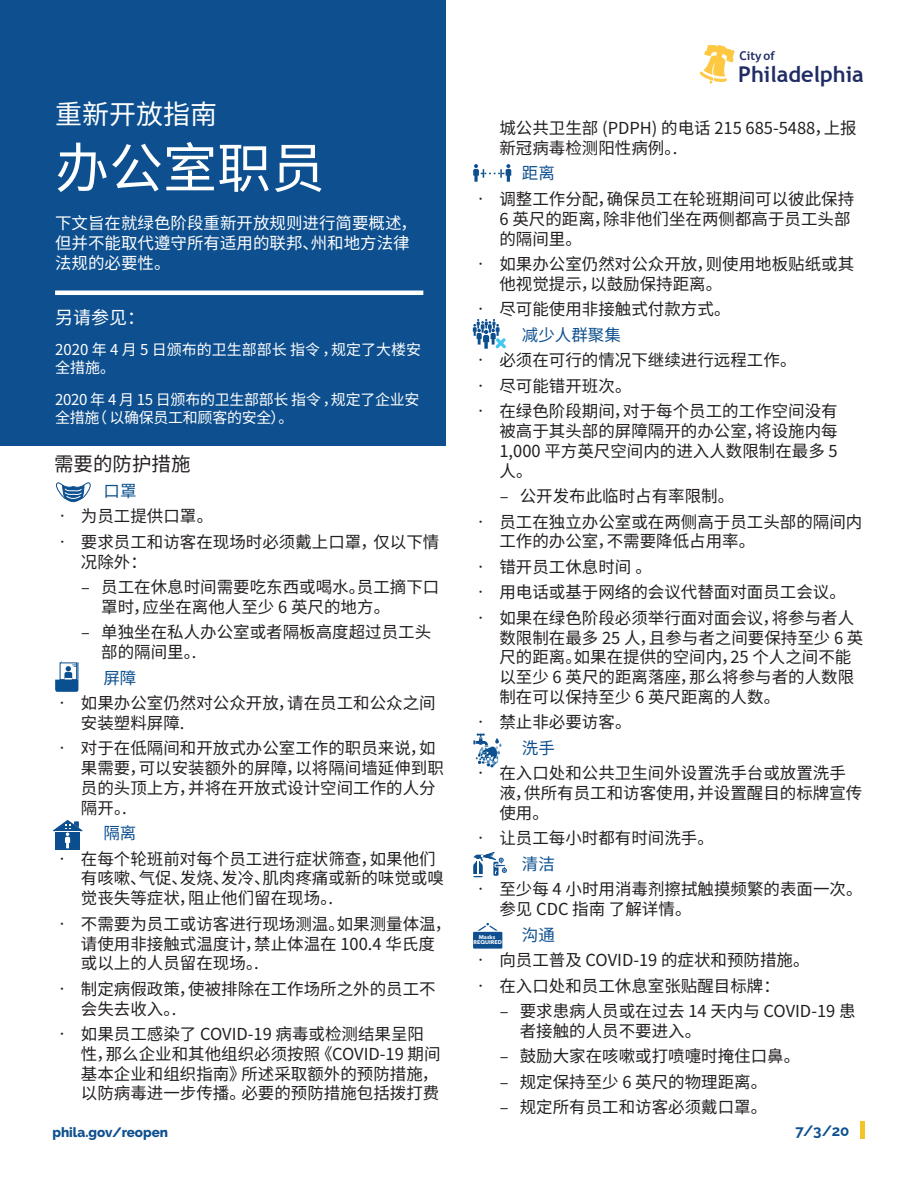
<style>
.page{position:relative;width:918px;height:1188px;background:#fff}
.page>*{position:absolute;margin:0;border:0;box-sizing:border-box;transform-origin:0 0}
.t1{font:54px "Noto Sans CJ Ksc";color:#fff}
.t2{font:27px "Noto Sans CJ Ksc";color:#fff}
.t3{font:700 21.75px "Trebuchet MS";color:#202c64}
.t4{font:19.5px "Noto Sans CJ Ksc";color:#231f20}
.t5{font:18px "Noto Sans CJ Ksc";color:#fff}
.t6{font:16.5px/19.8px "Noto Sans CJ Ksc";color:#231f20}
.t7{font:16.5px/19.8px "Noto Sans CJ Ksc";color:#fff}
.t8{font:16.5px "Noto Sans CJ Ksc";color:#0e508f}
.t9{font:15px/18px "Noto Sans CJ Ksc";letter-spacing:-.02em;color:#fff}
.t10{font:15px/18px "Noto Sans CJ Ksc";color:#fff}
.t11{font:700 15px "Raleway";color:#0e508f}
.t12{font:800 13.5px "Raleway";color:#0e508f}
.t13{font:700 12.15px "Trebuchet MS";color:#202c64}
.t14{font:700 5.4px/5.4px "Avenir Next";color:#fff;text-align:center}
.s1{font-family:"Raleway"}
</style>
<div class="page">
<div style="left:860px;top:1122px;width:5px;height:17px;background:#f1c527"></div>
<svg style="left:699px;top:46px;width:36px;height:38px"></svg>
<div style="left:0;top:0;width:446px;height:446px;background:#0e508f"></div>
<hr style="left:55px;top:291px;width:368px;height:4px;background:#fff">
<svg style="left:56px;top:482px;width:35px;height:21px"></svg>
<svg style="left:473px;top:164px;width:38px;height:18px"></svg>
<svg style="left:473px;top:319px;width:33px;height:30px"></svg>
<div style="left:55px;top:831px;width:25px;height:18px;background:#0b4e90"></div>
<svg style="left:53px;top:820px;width:30px;height:28px"></svg>
<svg style="left:55px;top:661px;width:24px;height:31px"></svg>
<svg style="left:473px;top:852px;width:34px;height:25px"></svg>
<svg style="left:478px;top:923px;width:20px;height:8px"></svg>
<div style="left:473px;top:932px;width:29px;height:17px;background:#0e508f"></div>
<svg style="left:473px;top:733px;width:29px;height:35px"></svg>
<p class="t13" style="left:739px;top:48px;width:37px">City of</p>
<h2 class="t2" style="left:55px;top:99px;width:163px">重新开放指南</h2>
<h1 class="t1" style="left:55px;top:137px;width:271px">办公室职员</h1>
<p class="t7" style="left:55px;top:214px;width:363px">下文旨在就绿色阶段重新开放规则进行简要概述，但并不能取代遵守所有适用的联邦、州和地方法律法规的必要性。</p>
<p class="t5" style="left:55px;top:307px;width:91px">另请参见：</p>
<p class="t10" style="left:55px;top:341px;width:367px">2020 年 4 月 5 日颁布的卫生部部长指令，规定了大楼安全措施。</p>
<p class="t9" style="left:55px;top:391px;width:366px">2020 年 4 月 15 日颁布的卫生部部长指令，规定了企业安全措施（以确保员工和顾客的安全）。</p>
<p class="t4" style="left:54px;top:453px;width:138px">需要的防护措施</p>
<p class="t8" style="left:104px;top:481px;width:34px">口罩</p>
<p class="t6" style="left:54px;top:507px;width:161px">• 为员工提供口罩。</p>
<p class="t6" style="left:81px;top:532px;width:360px;text-indent:-27px">• 要求员工和访客在现场时必须戴上口罩，仅以下情况除外：</p>
<p class="t6" style="left:101px;top:577px;width:340px;text-indent:-20px"><span class="s1">–</span> 员工在休息时间需要吃东西或喝水。员工摘下口罩时，应坐在离他人至少 6 英尺的地方。</p>
<p class="t6" style="left:101px;top:623px;width:331px;text-indent:-20px"><span class="s1">–</span> 单独坐在私人办公室或者隔板高度超过员工头部的隔间里。.</p>
<p class="t8" style="left:103px;top:668px;width:34px">屏障</p>
<p class="t6" style="left:81px;top:693px;width:356px;text-indent:-27px">• 如果办公室仍然对公众开放，请在员工和公众之间安装塑料屏障.</p>
<p class="t6" style="left:81px;top:739px;width:364px;text-indent:-27px">• 对于在低隔间和开放式办公室工作的职员来说，如果需要，可以安装额外的屏障，以将隔间墙延伸到职员的头顶上方，并将在开放式设计空间工作的人分隔开。.</p>
<p class="t8" style="left:103px;top:824px;width:34px">隔离</p>
<p class="t6" style="left:81px;top:849px;width:364px;text-indent:-27px">• 在每个轮班前对每个员工进行症状筛查，如果他们有咳嗽、气促、发烧、发冷、肌肉疼痛或新的味觉或嗅觉丧失等症状，阻止他们留在现场。.</p>
<p class="t6" style="left:81px;top:914px;width:372px;text-indent:-27px">• 不需要为员工或访客进行现场测温。如果测量体温，请使用非接触式温度计，禁止体温在 100.4 华氏度或以上的人员留在现场。.</p>
<p class="t6" style="left:81px;top:979px;width:356px;text-indent:-27px">• 制定病假政策，使被排除在工作场所之外的员工不会失去收入。.</p>
<p class="t6" style="left:81px;top:1024px;width:361px;text-indent:-27px">• 如果员工感染了 COVID-19 病毒或检测结果呈阳性，那么企业和其他组织必须按照《COVID-19 期间基本企业和组织指南》所述采取额外的预防措施，以防病毒进一步传播。必要的预防措施包括拨打费</p>
<h3 class="t3" style="left:738px;top:60px;width:127px">Philadelphia</h3>
<p class="t6" style="left:499px;top:119px;width:359px">城公共卫生部 (PDPH) 的电话 215 685-5488，上报新冠病毒检测阳性病例。.</p>
<p class="t8" style="left:522px;top:164px;width:34px">距离</p>
<p class="t6" style="left:499px;top:189px;width:356px;text-indent:-27px">• 调整工作分配，确保员工在轮班期间可以彼此保持<br>6 英尺的距离，除非他们坐在两侧都高于员工头部的隔间里。</p>
<p class="t6" style="left:499px;top:254px;width:356px;text-indent:-27px">• 如果办公室仍然对公众开放，则使用地板贴纸或其他视觉提示，以鼓励保持距离。</p>
<p class="t6" style="left:472px;top:300px;width:260px">• 尽可能使用非接触式付款方式。</p>
<p class="t8" style="left:522px;top:325px;width:100px">减少人群聚集</p>
<p class="t6" style="left:472px;top:351px;width:326px">• 必须在可行的情况下继续进行远程工作。</p>
<p class="t6" style="left:472px;top:376px;width:161px">• 尽可能错开班次。</p>
<p class="t6" style="left:499px;top:402px;width:340px;text-align:justify;text-indent:-27px">• 在绿色阶段期间，对于每个员工的工作空间没有被高于其头部的屏障隔开的办公室，将设施内每1,000 平方英尺空间内的进入人数限制在最多 5人。</p>
<p class="t6" style="left:499px;top:486px;width:236px"><span class="s1">–</span> 公开发布此临时占有率限制。</p>
<p class="t6" style="left:499px;top:512px;width:365px;text-indent:-27px">• 员工在独立办公室或在两侧高于员工头部的隔间内工作的办公室，不需要降低占用率。</p>
<p class="t6" style="left:472px;top:557px;width:181px">• 错开员工休息时间。</p>
<p class="t6" style="left:472px;top:583px;width:375px">• 用电话或基于网络的会议代替面对面员工会议。</p>
<p class="t6" style="left:499px;top:608px;width:366px;text-indent:-27px">• 如果在绿色阶段必须举行面对面会议，将参与者人数限制在最多 25 人，且参与者之间要保持至少 6 英尺的距离。如果在提供的空间内，25 个人之间不能以至少 6 英尺的距离落座，那么将参与者的人数限制在可以保持至少 6 英尺距离的人数。</p>
<p class="t6" style="left:472px;top:713px;width:161px">• 禁止非必要访客。</p>
<p class="t8" style="left:522px;top:739px;width:34px">洗手</p>
<p class="t6" style="left:499px;top:764px;width:364px;text-indent:-27px">• 在入口处和公共卫生间外设置洗手台或放置洗手液，供所有员工和访客使用，并设置醒目的标牌宣传使用。</p>
<p class="t6" style="left:472px;top:829px;width:243px">• 让员工每小时都有时间洗手。</p>
<p class="t8" style="left:522px;top:855px;width:34px">清洁</p>
<p class="t6" style="left:499px;top:880px;width:365px;text-indent:-27px">• 至少每 4 小时用消毒剂擦拭触摸频繁的表面一次。参见 CDC 指南了解详情。</p>
<p class="t8" style="left:522px;top:925px;width:34px">沟通</p>
<p class="t6" style="left:472px;top:951px;width:339px">• 向员工普及 COVID-19 的症状和预防措施。</p>
<p class="t6" style="left:472px;top:976px;width:309px">• 在入口处和员工休息室张贴醒目标牌：</p>
<p class="t6" style="left:520px;top:1002px;width:337px;text-indent:-20px"><span class="s1">–</span> 要求患病人员或在过去 14 天内与 COVID-19 患者接触的人员不要进入。</p>
<p class="t6" style="left:499px;top:1047px;width:302px"><span class="s1">–</span> 鼓励大家在咳嗽或打喷嚏时掩住口鼻。</p>
<p class="t6" style="left:499px;top:1072px;width:269px"><span class="s1">–</span> 规定保持至少 6 英尺的物理距离。</p>
<p class="t6" style="left:499px;top:1098px;width:269px"><span class="s1">–</span> 规定所有员工和访客必须戴口罩。</p>
<p class="t14" style="left:474px;top:934px;width:30px">Masks<br>REQUIRED</p>
<p class="t12" style="left:52px;top:1125px;width:117px">phila.gov/reopen</p>
<p class="t11" style="left:796px;top:1119px;width:55px">7/3/20</p>
</div>
